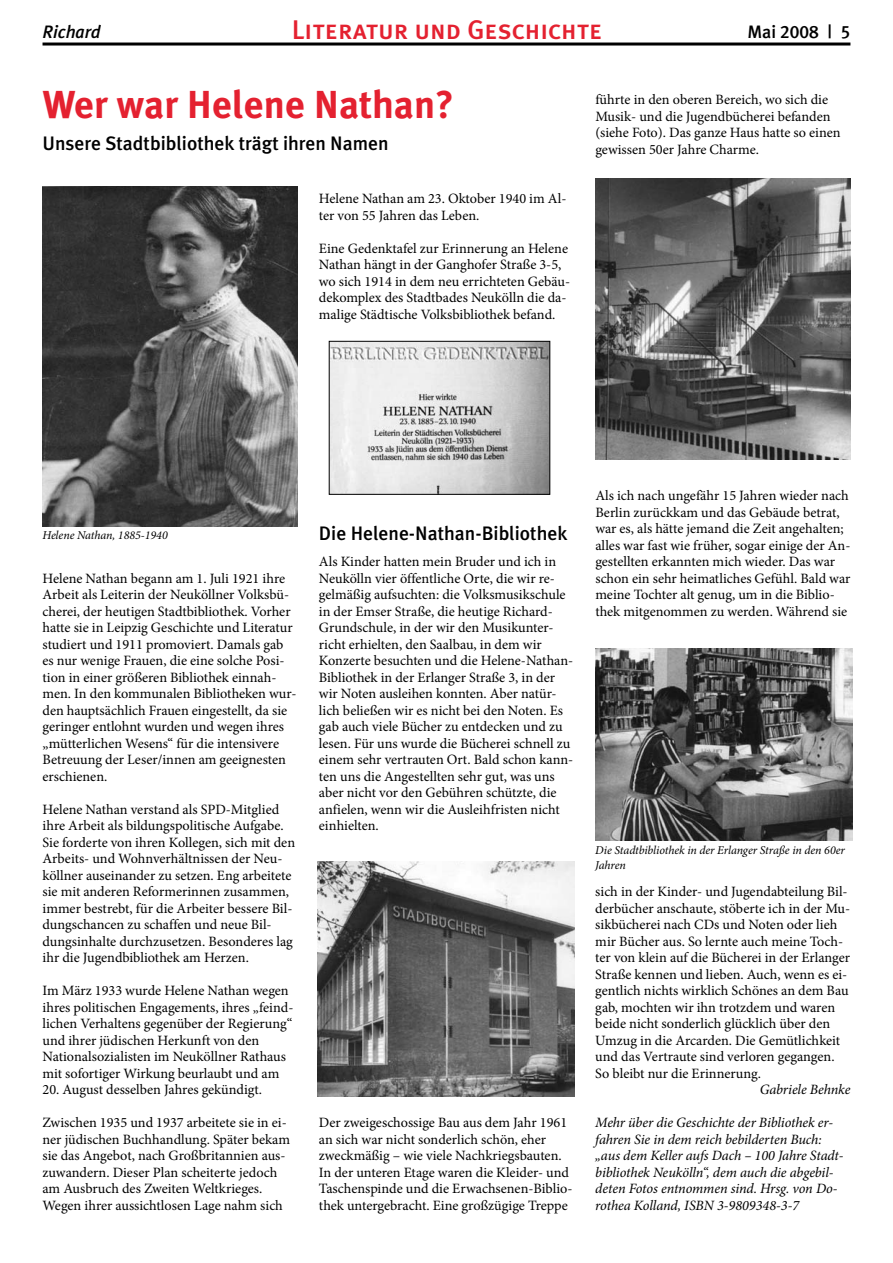
<style>
.page{position:relative;width:893px;height:1263px;background:#fff}
.page>*{position:absolute;margin:0;border:0;box-sizing:border-box;transform-origin:0 0}
.t1{font:700 39px "Meta Plus";color:#e42130}
.t2{font:27px "Meta Plus Medium Caps";color:#e42130}
.t3{font:500 19.5px "Meta Plus";color:#000}
.t4{font:18px "Meta Plus Medium Caps";color:#000}
.t5{font:italic 500 18px "Meta Plus";color:#000}
.t6{font:14.25px/16.5px "Minion Pro";color:#000}
.t7{font:italic 14.25px/16.5px "Minion Pro";letter-spacing:-.01em;color:#000}
.t8{font:italic 12px/15px "Minion Pro";letter-spacing:-.01em;color:#000}
.s1{font-family:"Meta Plus";font-weight:500}
</style>
<div class="page">
<hr style="left:43px;top:43px;width:807px;height:3px;background:#000">
<img style="left:43px;top:187px;width:255px;height:340px">
<img style="left:318px;top:861px;width:256px;height:236px">
<img style="left:595px;top:179px;width:255px;height:280px">
<img style="left:595px;top:649px;width:258px;height:191px">
<img style="left:331px;top:343px;width:217px;height:150px">
<div style="left:329px;top:341px;width:221px;height:154px;border:1px solid #000"></div>
<p class="t5" style="left:43px;top:21px;width:60px">Richard</p>
<h2 class="t2" style="left:292px;top:14px;width:312px">Literatur und Geschichte</h2>
<p class="t4" style="left:747px;top:21px;width:104px"><span class="s1">Mai</span> 2008 | 5</p>
<h1 class="t1" style="left:43px;top:82px;width:413px">Wer war Helene Nathan?</h1>
<h3 class="t3" style="left:43px;top:132px;width:348px">Unsere Stadtbibliothek trägt ihren Namen</h3>
<p class="t6" style="left:319px;top:191px;width:249px">Helene Nathan am 23. Oktober 1940 im Al&shy;ter von 55 Jahren das Leben.</p>
<p class="t6" style="left:319px;top:240px;width:253px">Eine Gedenktafel zur Erinnerung an Helene Nathan hängt in der Ganghofer Straße 3-5, wo sich 1914 in dem neu errichteten Gebäu&shy;dekomplex des Stadtbades Neukölln die da&shy;malige Städtische Volksbibliothek befand.</p>
<p class="t6" style="left:595px;top:92px;width:247px">führte in den oberen Bereich, wo sich die Musik- und die Jugendbücherei befanden (siehe Foto). Das ganze Haus hatte so einen gewissen 50er Jahre Charme.</p>
<p class="t8" style="left:43px;top:527px;width:127px">Helene Nathan, 1885-1940</p>
<p class="t6" style="left:43px;top:570px;width:255px">Helene Nathan begann am 1. Juli 1921 ihre Arbeit als Leiterin der Neuköllner Volksbü&shy;cherei, der heutigen Stadtbibliothek. Vorher hatte sie in Leipzig Geschichte und Literatur studiert und 1911 promoviert. Damals gab es nur wenige Frauen, die eine solche Posi&shy;tion in einer größeren Bibliothek einnah&shy;men. In den kommunalen Bibliotheken wur&shy;den hauptsächlich Frauen eingestellt, da sie geringer entlohnt wurden und wegen ihres „mütterlichen Wesens“ für die intensivere Betreuung der Leser/innen am geeignesten erschienen.</p>
<p class="t6" style="left:43px;top:801px;width:254px">Helene Nathan verstand als SPD-Mitglied ihre Arbeit als bildungspolitische Aufgabe.<br>Sie forderte von ihren Kollegen, sich mit den Arbeits- und Wohnverhältnissen der Neu&shy;köllner auseinander zu setzen. Eng arbeitete sie mit anderen Reformerinnen zusammen, immer bestrebt, für die Arbeiter bessere Bil&shy;dungschancen zu schaffen und neue Bil&shy;dungsinhalte durchzusetzen. Besonderes lag ihr die Jugendbibliothek am Herzen.</p>
<p class="t6" style="left:43px;top:983px;width:252px">Im März 1933 wurde Helene Nathan wegen ihres politischen Engagements, ihres „feind&shy;lichen Verhaltens gegenüber der Regierung“ und ihrer jüdischen Herkunft von den Nationalsozialisten im Neuköllner Rathaus mit sofortiger Wirkung beurlaubt und am</p>
<p class="t6" style="left:43px;top:1082px;width:221px">20. August desselben Jahres gekündigt.</p>
<p class="t6" style="left:43px;top:1115px;width:249px">Zwischen 1935 und 1937 arbeitete sie in ei&shy;ner jüdischen Buchhandlung. Später bekam sie das Angebot, nach Großbritannien aus&shy;zuwandern. Dieser Plan scheiterte jedoch am Ausbruch des Zweiten Weltkrieges.<br>Wegen ihrer aussichtlosen Lage nahm sich</p>
<h3 class="t3" style="left:319px;top:522px;width:250px">Die Helene-Nathan-Bibliothek</h3>
<p class="t6" style="left:319px;top:554px;width:256px">Als Kinder hatten mein Bruder und ich in Neukölln vier öffentliche Orte, die wir re&shy;gelmäßig aufsuchten: die Volksmusikschule in der Emser Straße, die heutige Richard-Grundschule, in der wir den Musikunter&shy;richt erhielten, den Saalbau, in dem wir Konzerte besuchten und die Helene-Nathan-Bibliothek in der Erlanger Straße 3, in der wir Noten ausleihen konnten. Aber natür&shy;lich beließen wir es nicht bei den Noten. Es gab auch viele Bücher zu entdecken und zu lesen. Für uns wurde die Bücherei schnell zu einem sehr vertrauten Ort. Bald schon kann&shy;ten uns die Angestellten sehr gut, was uns aber nicht vor den Gebühren schützte, die anfielen, wenn wir die Ausleihfristen nicht einhielten.</p>
<p class="t6" style="left:319px;top:1115px;width:255px">Der zweigeschossige Bau aus dem Jahr 1961 an sich war nicht sonderlich schön, eher zweckmäßig – wie viele Nachkriegsbauten.<br>In der unteren Etage waren die Kleider- und Taschenspinde und die Erwachsenen-Biblio&shy;thek untergebracht. Eine großzügige Treppe</p>
<p class="t6" style="left:595px;top:488px;width:257px">Als ich nach ungefähr 15 Jahren wieder nach Berlin zurückkam und das Gebäude betrat, war es, als hätte jemand die Zeit angehalten; alles war fast wie früher, sogar einige der An&shy;gestellten erkannten mich wieder. Das war schon ein sehr heimatliches Gefühl. Bald war meine Tochter alt genug, um in die Biblio&shy;thek mitgenommen zu werden. Während sie</p>
<p class="t8" style="left:595px;top:842px;width:251px">Die Stadtbibliothek in der Erlanger Straße in den 60er<br>Jahren</p>
<p class="t6" style="left:595px;top:884px;width:256px">sich in der Kinder- und Jugendabteilung Bil&shy;derbücher anschaute, stöberte ich in der Mu&shy;sikbücherei nach CDs und Noten oder lieh mir Bücher aus. So lernte auch meine Toch&shy;ter von klein auf die Bücherei in der Erlanger Straße kennen und lieben. Auch, wenn es ei&shy;gentlich nichts wirklich Schönes an dem Bau gab, mochten wir ihn trotzdem und waren beide nicht sonderlich glücklich über den Umzug in die Arcarden. Die Gemütlichkeit und das Vertraute sind verloren gegangen.<br>So bleibt nur die Erinnerung.</p>
<p class="t7" style="left:760px;top:1081px;width:92px">Gabriele Behnke</p>
<p class="t7" style="left:595px;top:1114px;width:250px">Mehr über die Geschichte der Bibliothek er&shy;fahren Sie in dem reich bebilderten Buch: „aus dem Keller aufs Dach – 100 Jahre Stadt&shy;bibliothek Neukölln“, dem auch die abgebil&shy;deten Fotos entnommen sind. Hrsg. von Do&shy;rothea Kolland, ISBN 3-9809348-3-7</p>
</div>
